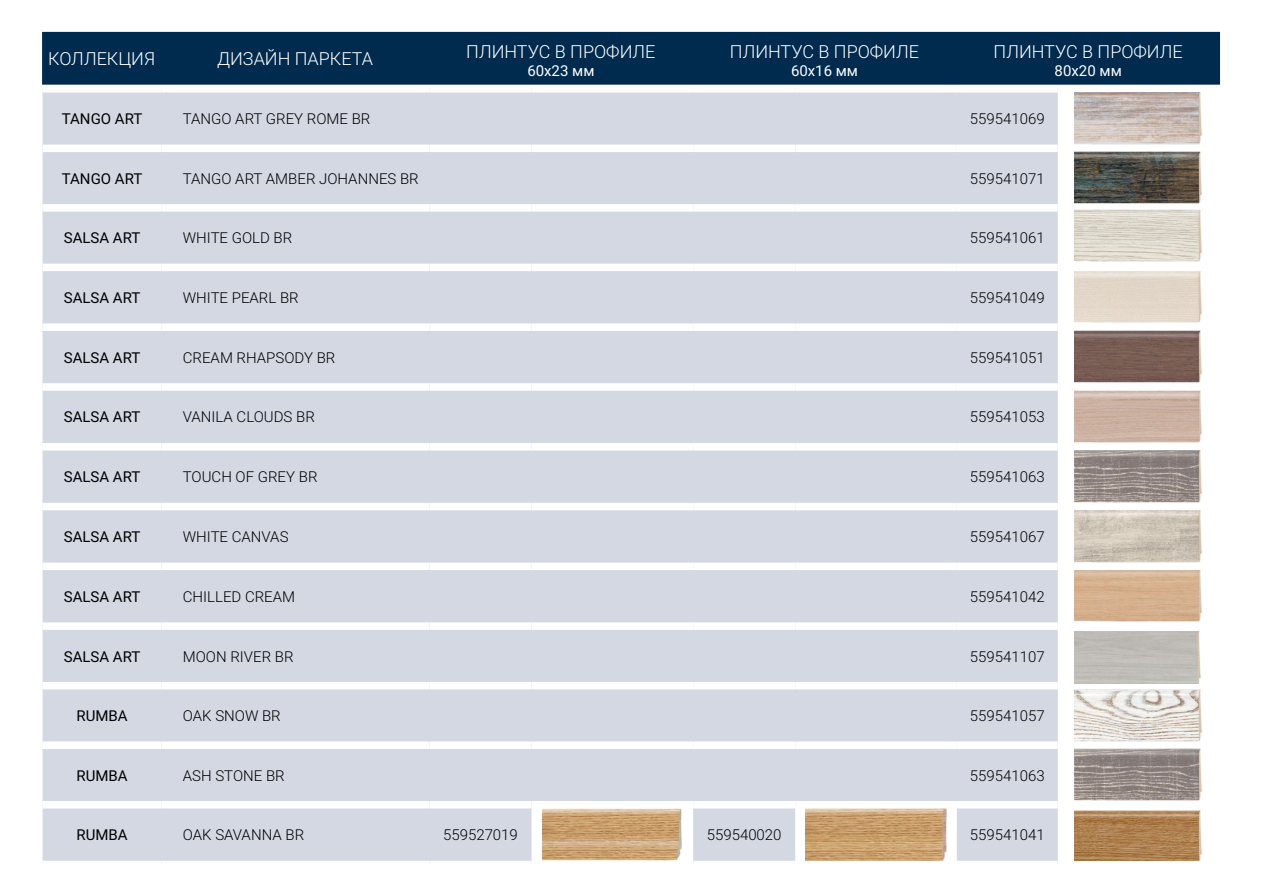
<style>
.page{position:relative;width:1263px;height:893px;background:#fff}
.page>*{position:absolute;margin:0;border:0;box-sizing:border-box;transform-origin:0 0}
.t1{font:300 18px "Roboto";color:#fff}
.t2{font:300 15px "Roboto";color:#000}
.t3{font:15px "Roboto";color:#000}
.t4{font:15px "Roboto";color:#fff}
</style>
<div class="page">
<div style="left:42px;top:32px;width:1178px;height:53px;background:#002a4e"></div>
<div style="left:43px;top:93px;width:1015px;height:768px;background:#d3d8e2"></div>
<div style="left:162px;top:563px;width:267px;height:7px;background:#fff"></div>
<div style="left:43px;top:563px;width:119px;height:7px;background:#fff"></div>
<div style="left:957px;top:563px;width:101px;height:7px;background:#fff"></div>
<div style="left:162px;top:622px;width:267px;height:8px;background:#fff"></div>
<div style="left:43px;top:622px;width:119px;height:8px;background:#fff"></div>
<div style="left:957px;top:622px;width:101px;height:8px;background:#fff"></div>
<div style="left:162px;top:682px;width:267px;height:7px;background:#fff"></div>
<div style="left:957px;top:682px;width:101px;height:7px;background:#fff"></div>
<div style="left:162px;top:741px;width:267px;height:8px;background:#fff"></div>
<div style="left:162px;top:801px;width:267px;height:7px;background:#fff"></div>
<div style="left:957px;top:741px;width:101px;height:8px;background:#fff"></div>
<div style="left:957px;top:801px;width:101px;height:7px;background:#fff"></div>
<div style="left:43px;top:741px;width:119px;height:8px;background:#fff"></div>
<div style="left:43px;top:801px;width:119px;height:7px;background:#fff"></div>
<div style="left:162px;top:145px;width:267px;height:7px;background:#fff"></div>
<div style="left:957px;top:145px;width:101px;height:7px;background:#fff"></div>
<div style="left:162px;top:204px;width:267px;height:8px;background:#fff"></div>
<div style="left:957px;top:204px;width:101px;height:8px;background:#fff"></div>
<div style="left:162px;top:264px;width:267px;height:7px;background:#fff"></div>
<div style="left:957px;top:264px;width:101px;height:7px;background:#fff"></div>
<div style="left:162px;top:323px;width:267px;height:8px;background:#fff"></div>
<div style="left:957px;top:323px;width:101px;height:8px;background:#fff"></div>
<div style="left:162px;top:383px;width:267px;height:8px;background:#fff"></div>
<div style="left:957px;top:383px;width:101px;height:8px;background:#fff"></div>
<div style="left:162px;top:443px;width:267px;height:7px;background:#fff"></div>
<div style="left:957px;top:443px;width:101px;height:7px;background:#fff"></div>
<div style="left:162px;top:503px;width:267px;height:7px;background:#fff"></div>
<div style="left:957px;top:503px;width:101px;height:7px;background:#fff"></div>
<div style="left:429px;top:145px;width:102px;height:7px;background:#fff"></div>
<div style="left:429px;top:204px;width:102px;height:8px;background:#fff"></div>
<div style="left:429px;top:264px;width:102px;height:7px;background:#fff"></div>
<div style="left:429px;top:323px;width:102px;height:8px;background:#fff"></div>
<div style="left:429px;top:383px;width:102px;height:8px;background:#fff"></div>
<div style="left:429px;top:443px;width:102px;height:7px;background:#fff"></div>
<div style="left:429px;top:503px;width:102px;height:7px;background:#fff"></div>
<div style="left:429px;top:563px;width:102px;height:7px;background:#fff"></div>
<div style="left:429px;top:622px;width:102px;height:8px;background:#fff"></div>
<div style="left:429px;top:682px;width:102px;height:7px;background:#fff"></div>
<div style="left:429px;top:741px;width:102px;height:8px;background:#fff"></div>
<div style="left:429px;top:801px;width:102px;height:7px;background:#fff"></div>
<div style="left:43px;top:145px;width:119px;height:7px;background:#fff"></div>
<div style="left:43px;top:204px;width:119px;height:8px;background:#fff"></div>
<div style="left:43px;top:264px;width:119px;height:7px;background:#fff"></div>
<div style="left:43px;top:323px;width:119px;height:8px;background:#fff"></div>
<div style="left:43px;top:383px;width:119px;height:8px;background:#fff"></div>
<div style="left:43px;top:443px;width:119px;height:7px;background:#fff"></div>
<div style="left:43px;top:503px;width:119px;height:7px;background:#fff"></div>
<div style="left:43px;top:682px;width:119px;height:7px;background:#fff"></div>
<div style="left:795px;top:145px;width:162px;height:7px;background:#fff"></div>
<div style="left:693px;top:145px;width:102px;height:7px;background:#fff"></div>
<div style="left:531px;top:145px;width:162px;height:7px;background:#fff"></div>
<div style="left:795px;top:204px;width:162px;height:8px;background:#fff"></div>
<div style="left:693px;top:204px;width:102px;height:8px;background:#fff"></div>
<div style="left:531px;top:204px;width:162px;height:8px;background:#fff"></div>
<div style="left:795px;top:264px;width:162px;height:7px;background:#fff"></div>
<div style="left:693px;top:264px;width:102px;height:7px;background:#fff"></div>
<div style="left:531px;top:264px;width:162px;height:7px;background:#fff"></div>
<div style="left:795px;top:323px;width:162px;height:8px;background:#fff"></div>
<div style="left:693px;top:323px;width:102px;height:8px;background:#fff"></div>
<div style="left:531px;top:323px;width:162px;height:8px;background:#fff"></div>
<div style="left:795px;top:383px;width:162px;height:8px;background:#fff"></div>
<div style="left:693px;top:383px;width:102px;height:8px;background:#fff"></div>
<div style="left:531px;top:383px;width:162px;height:8px;background:#fff"></div>
<div style="left:795px;top:443px;width:162px;height:7px;background:#fff"></div>
<div style="left:693px;top:443px;width:102px;height:7px;background:#fff"></div>
<div style="left:531px;top:443px;width:162px;height:7px;background:#fff"></div>
<div style="left:795px;top:503px;width:162px;height:7px;background:#fff"></div>
<div style="left:693px;top:503px;width:102px;height:7px;background:#fff"></div>
<div style="left:531px;top:503px;width:162px;height:7px;background:#fff"></div>
<div style="left:795px;top:563px;width:162px;height:7px;background:#fff"></div>
<div style="left:795px;top:622px;width:162px;height:8px;background:#fff"></div>
<div style="left:795px;top:682px;width:162px;height:7px;background:#fff"></div>
<div style="left:795px;top:741px;width:162px;height:8px;background:#fff"></div>
<div style="left:795px;top:801px;width:162px;height:7px;background:#fff"></div>
<div style="left:693px;top:563px;width:102px;height:7px;background:#fff"></div>
<div style="left:693px;top:622px;width:102px;height:8px;background:#fff"></div>
<div style="left:693px;top:682px;width:102px;height:7px;background:#fff"></div>
<div style="left:693px;top:741px;width:102px;height:8px;background:#fff"></div>
<div style="left:693px;top:801px;width:102px;height:7px;background:#fff"></div>
<div style="left:531px;top:563px;width:162px;height:7px;background:#fff"></div>
<div style="left:531px;top:622px;width:162px;height:8px;background:#fff"></div>
<div style="left:531px;top:682px;width:162px;height:7px;background:#fff"></div>
<div style="left:531px;top:741px;width:162px;height:8px;background:#fff"></div>
<div style="left:531px;top:801px;width:162px;height:7px;background:#fff"></div>
<img style="left:1074px;top:92px;width:129px;height:53px">
<img style="left:1074px;top:152px;width:129px;height:52px">
<img style="left:1074px;top:210px;width:128px;height:52px">
<img style="left:1074px;top:271px;width:128px;height:52px">
<img style="left:1074px;top:331px;width:128px;height:52px">
<img style="left:1074px;top:391px;width:129px;height:52px">
<img style="left:1074px;top:450px;width:129px;height:53px">
<img style="left:1074px;top:510px;width:128px;height:53px">
<img style="left:1074px;top:570px;width:128px;height:52px">
<img style="left:1074px;top:632px;width:127px;height:52px">
<img style="left:1074px;top:689px;width:128px;height:53px">
<img style="left:1074px;top:749px;width:129px;height:52px">
<img style="left:1074px;top:810px;width:128px;height:51px">
<img style="left:806px;top:808px;width:140px;height:53px">
<img style="left:542px;top:808px;width:140px;height:53px">
<p class="t1" style="left:48px;top:46px;width:108px">коллекция</p>
<p class="t1" style="left:217px;top:46px;width:157px">Дизайн паркета</p>
<p class="t1" style="left:466px;top:39px;width:191px">Плинтус в п рофиле</p>
<p class="t4" style="left:527px;top:60px;width:69px">60х23 мм</p>
<p class="t1" style="left:730px;top:39px;width:191px">Плинтус в п рофиле</p>
<p class="t4" style="left:791px;top:60px;width:69px">60х16 мм</p>
<p class="t1" style="left:994px;top:39px;width:191px">Плинтус в п рофиле</p>
<p class="t4" style="left:1055px;top:60px;width:69px">80х20 мм</p>
<p class="t3" style="left:62px;top:108px;width:82px">TANGO ART</p>
<p class="t2" style="left:183px;top:108px;width:189px">TANGO ART GREY ROME BR</p>
<p class="t2" style="left:970px;top:108px;width:76px">559541069</p>
<p class="t3" style="left:62px;top:168px;width:82px">TANGO ART</p>
<p class="t2" style="left:183px;top:168px;width:237px">TANGO ART AMBER JOHANNES BR</p>
<p class="t2" style="left:970px;top:168px;width:76px">559541071</p>
<p class="t3" style="left:64px;top:227px;width:78px">SALSA ART</p>
<p class="t2" style="left:183px;top:227px;width:111px">WHITE GOLD BR</p>
<p class="t2" style="left:970px;top:227px;width:76px">559541061</p>
<p class="t3" style="left:64px;top:287px;width:78px">SALSA ART</p>
<p class="t2" style="left:183px;top:287px;width:117px">WHITE PEARL BR</p>
<p class="t2" style="left:970px;top:287px;width:76px">559541049</p>
<p class="t3" style="left:64px;top:347px;width:78px">SALSA ART</p>
<p class="t2" style="left:183px;top:347px;width:154px">CREAM RHAPSODY BR</p>
<p class="t2" style="left:970px;top:347px;width:76px">559541051</p>
<p class="t3" style="left:64px;top:407px;width:78px">SALSA ART</p>
<p class="t2" style="left:183px;top:407px;width:134px">VANILA CLOUDS BR</p>
<p class="t2" style="left:970px;top:407px;width:76px">559541053</p>
<p class="t3" style="left:64px;top:466px;width:78px">SALSA ART</p>
<p class="t2" style="left:183px;top:466px;width:136px">TOUCH OF GREY BR</p>
<p class="t2" style="left:970px;top:466px;width:76px">559541063</p>
<p class="t3" style="left:64px;top:526px;width:78px">SALSA ART</p>
<p class="t2" style="left:183px;top:526px;width:107px">WHITE CANVAS</p>
<p class="t2" style="left:970px;top:526px;width:76px">559541067</p>
<p class="t3" style="left:64px;top:586px;width:78px">SALSA ART</p>
<p class="t2" style="left:183px;top:586px;width:114px">CHILLED CREAM</p>
<p class="t2" style="left:970px;top:586px;width:76px">559541042</p>
<p class="t3" style="left:64px;top:646px;width:78px">SALSA ART</p>
<p class="t2" style="left:183px;top:646px;width:112px">MOON RIVER BR</p>
<p class="t2" style="left:970px;top:646px;width:76px">559541107</p>
<p class="t3" style="left:76px;top:705px;width:53px">RUMBA</p>
<p class="t2" style="left:183px;top:705px;width:99px">OAK SNOW BR</p>
<p class="t2" style="left:970px;top:705px;width:76px">559541057</p>
<p class="t3" style="left:76px;top:765px;width:53px">RUMBA</p>
<p class="t2" style="left:183px;top:765px;width:103px">ASH STONE BR</p>
<p class="t2" style="left:970px;top:765px;width:76px">559541063</p>
<p class="t3" style="left:76px;top:824px;width:53px">RUMBA</p>
<p class="t2" style="left:183px;top:824px;width:123px">OAK SAVANNA BR</p>
<p class="t2" style="left:443px;top:824px;width:76px">559527019</p>
<p class="t2" style="left:707px;top:824px;width:76px">559540020</p>
<p class="t2" style="left:970px;top:824px;width:76px">559541041</p>
</div>
